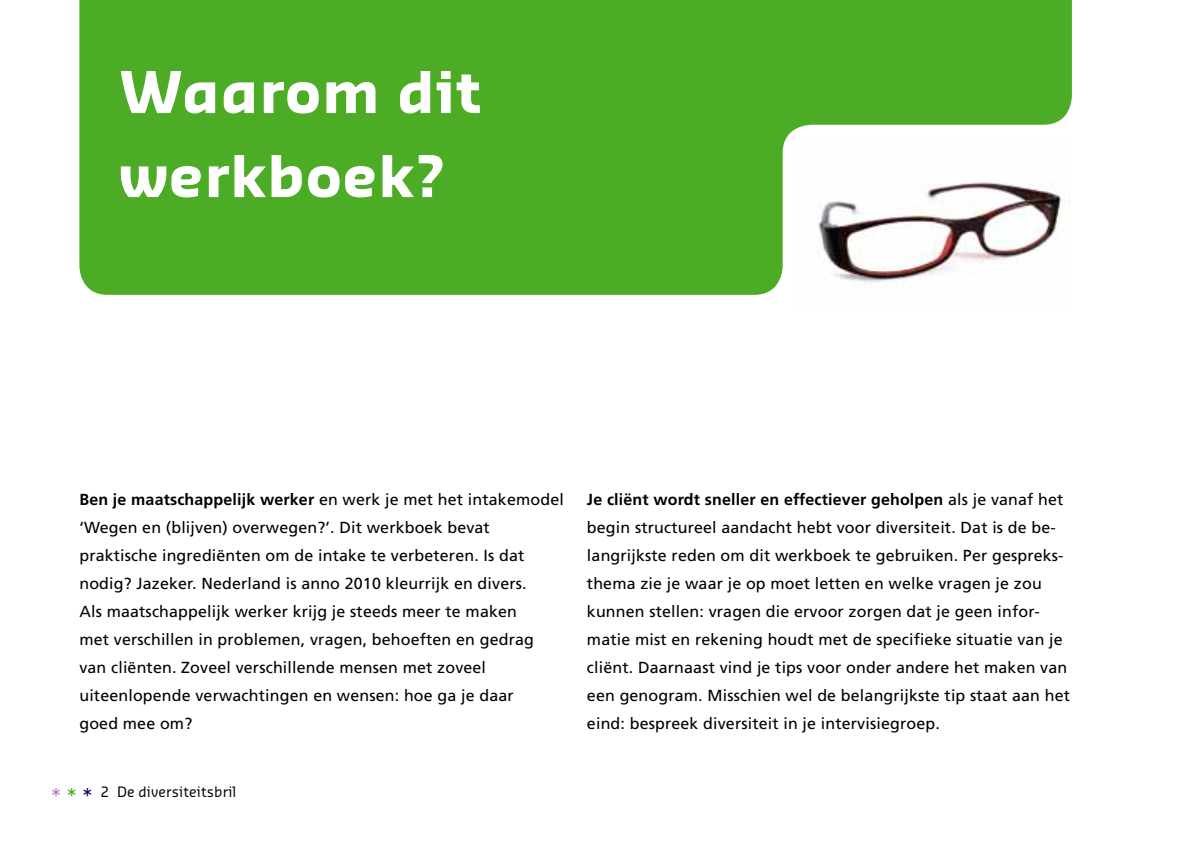
<style>
.page{position:relative;width:1191px;height:842px;background:#fff}
.page>*{position:absolute;margin:0;border:0;box-sizing:border-box;transform-origin:0 0}
.t1{font:700 56px/84px "Sansa";letter-spacing:.02em;color:#fff}
.t2{font:16px/28px "Frutiger";letter-spacing:.01em;color:#000}
.t3{font:14px "Sansa";letter-spacing:.01em;color:#000}
.s1{font-weight:700}
.s2{font-size:20px;color:#b87fb4}
.s3{font-size:20px;color:#4dac25}
.s4{font-size:20px;color:#29015e}
</style>
<div class="page">
<div style="left:79px;top:0;width:992px;height:295px;background:#4dac25"></div>
<img style="left:797px;top:139px;width:274px;height:156px">
<h1 class="t1" style="left:119px;top:48px;width:362px">Waarom dit werkboek?</h1>
<p class="t2" style="left:79px;top:485px;width:486px"><span class="s1">Ben je maatschappelijk werker</span> en werk je met het intakemodel ‘Wegen en (blijven) overwegen?’. Dit werkboek bevat praktische ingrediënten om de intake te verbeteren. Is dat nodig? Jazeker. Nederland is anno 2010 kleurrijk en divers.<br>Als maatschappelijk werker krijg je steeds meer te maken<br>met verschillen in problemen, vragen, behoeften en gedrag van cliënten. Zoveel verschillende mensen met zoveel uiteenlopende verwachtingen en wensen: hoe ga je daar<br>goed mee om?</p>
<p class="t2" style="left:587px;top:485px;width:484px"><span class="s1">Je cliënt wordt sneller en effectiever geholpen</span> als je vanaf het begin structureel aandacht hebt voor diversiteit. Dat is de be&shy;langrijkste reden om dit werkboek te gebruiken. Per gespreks&shy;thema zie je waar je op moet letten en welke vragen je zou kunnen stellen: vragen die ervoor zorgen dat je geen infor&shy;matie mist en rekening houdt met de specifieke situatie van je cliënt. Daarnaast vind je tips voor onder andere het maken van een genogram. Misschien wel de belangrijkste tip staat aan het eind: bespreek diversiteit in je intervisiegroep.</p>
<p class="t3" style="left:51px;top:783px;width:187px"><span class="s2">*</span> <span class="s3">*</span> <span class="s4">*</span> 2 De diversiteitsbril</p>
</div>
